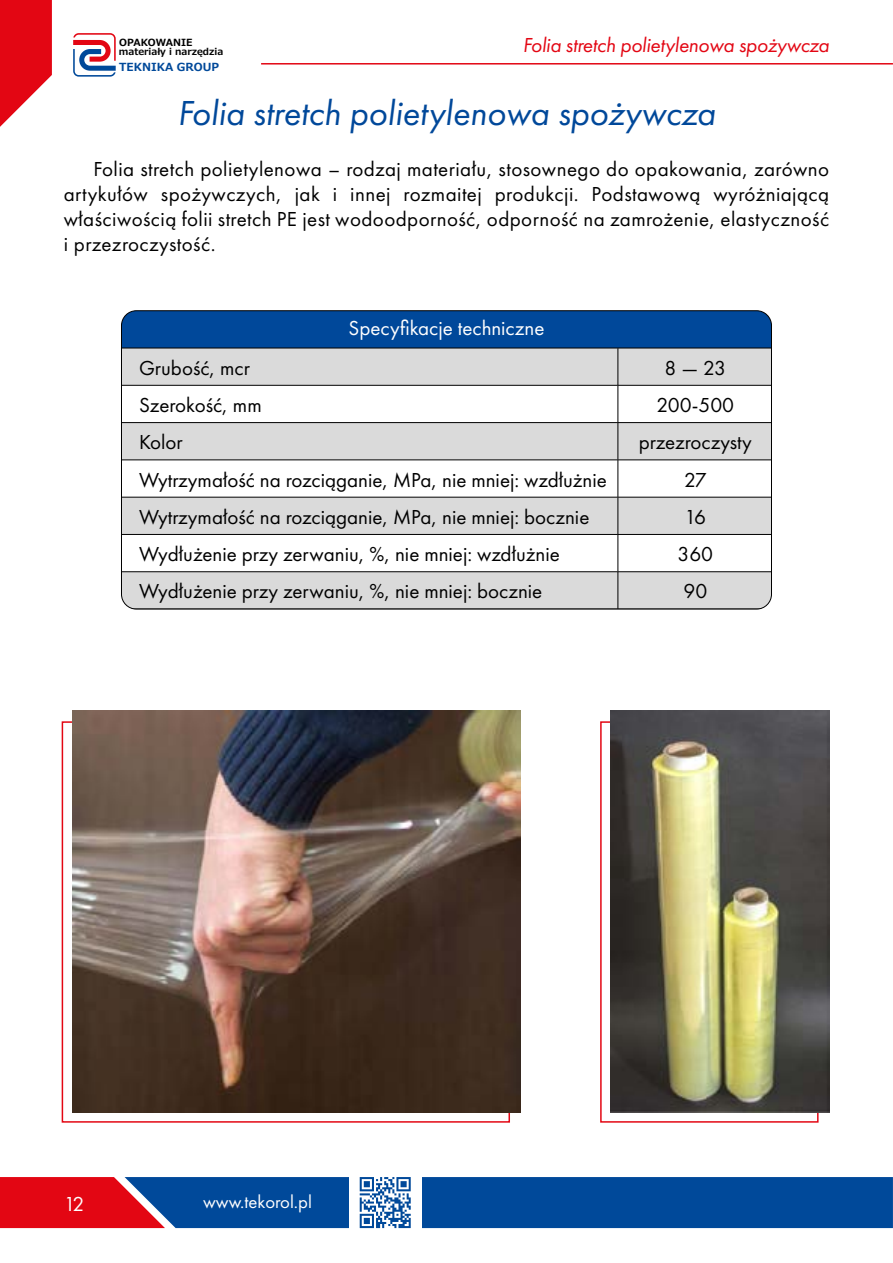
<style>
.page{position:relative;width:893px;height:1263px;background:#fff}
.page>*{position:absolute;margin:0;border:0;box-sizing:border-box;transform-origin:0 0}
.t1{font:italic 36px "Futura PT";color:#00489a}
.t2{font:21px/25.2px "Futura PT";color:#000;text-align:justify}
.t3{font:italic 21px "Futura PT";letter-spacing:-.01em;color:#e30613}
.t4{font:21px "Futura PT";color:#fff}
.t5{font:18.75px "Futura Book C";color:#fff}
.t6{font:700 11.1px "Meiryo UI";color:#00499a}
.t7{font:700 9.9px "Meiryo UI";color:#000}
.t8{font:700 9.3px "Meiryo UI";color:#000}
</style>
<div class="page">
<svg style="left:0;top:0;width:52px;height:127px"></svg>
<svg style="left:360px;top:1228px;width:51px;height:1px"></svg>
<svg style="left:0;top:1177px;width:893px;height:51px;background:#33498b"></svg>
<svg style="left:73px;top:33px;width:43px;height:44px"></svg>
<hr style="left:261px;top:63px;width:632px;height:2px;background:#e30613">
<div style="left:121px;top:311px;width:650px;height:37px;background:#00489a"></div>
<div style="left:121px;top:349px;width:650px;height:260px;background:#dadada"></div>
<svg style="left:123px;top:386px;width:647px;height:185px"></svg>
<hr style="left:618px;top:348px;width:1px;height:37px;background:#000">
<hr style="left:121px;top:385px;width:497px;height:1px;background:#000">
<hr style="left:618px;top:385px;width:153px;height:1px;background:#000">
<hr style="left:618px;top:385px;width:1px;height:37px;background:#000">
<hr style="left:121px;top:422px;width:497px;height:1px;background:#000">
<hr style="left:618px;top:422px;width:153px;height:1px;background:#000">
<hr style="left:618px;top:423px;width:1px;height:37px;background:#000">
<hr style="left:121px;top:460px;width:497px;height:1px;background:#000">
<hr style="left:618px;top:460px;width:153px;height:1px;background:#000">
<hr style="left:618px;top:460px;width:1px;height:37px;background:#000">
<hr style="left:121px;top:497px;width:497px;height:1px;background:#000">
<hr style="left:618px;top:497px;width:153px;height:1px;background:#000">
<hr style="left:618px;top:497px;width:1px;height:37px;background:#000">
<hr style="left:121px;top:534px;width:497px;height:1px;background:#000">
<hr style="left:618px;top:534px;width:153px;height:1px;background:#000">
<hr style="left:618px;top:535px;width:1px;height:36px;background:#000">
<hr style="left:121px;top:571px;width:497px;height:1px;background:#000">
<hr style="left:618px;top:571px;width:153px;height:1px;background:#000">
<hr style="left:618px;top:572px;width:1px;height:37px;background:#000">
<hr style="left:121px;top:609px;width:497px;height:1px;background:#000">
<hr style="left:618px;top:609px;width:153px;height:1px;background:#000">
<hr style="left:121px;top:348px;width:497px;height:1px;background:#000">
<hr style="left:618px;top:348px;width:153px;height:1px;background:#000">
<img style="left:72px;top:711px;width:449px;height:401px">
<div style="left:600px;top:721px;width:219px;height:402px;border:2px solid #e30613"></div>
<img style="left:611px;top:711px;width:218px;height:401px">
<p class="t7" style="left:119px;top:36px;width:75px">OPAKOWANIE</p>
<p class="t8" style="left:119px;top:45px;width:106px">materiały i narzędzia</p>
<p class="t6" style="left:119px;top:59px;width:101px">TEKNIKA GROUP</p>
<p class="t3" style="left:523px;top:33px;width:308px">Folia stretch polietylenowa spożywcza</p>
<h1 class="t1" style="left:177px;top:92px;width:540px">Folia stretch polietylenowa spożywcza</h1>
<p class="t2" style="left:64px;top:156px;width:767px;text-indent:30px">Folia stretch polietylenowa – rodzaj materiału, stosownego do opakowania, zarówno artykułów spożywczych, jak i innej rozmaitej produkcji. Podstawową wyróżniającą właściwością folii stretch PE jest wodoodporność, odporność na zamrożenie, elastyczność i przezroczystość.</p>
<p class="t4" style="left:348px;top:316px;width:198px">Specyfikacje techniczne</p>
<p class="t2" style="left:139px;top:355px;width:113px">Grubość, mcr</p>
<p class="t2" style="left:665px;top:355px;width:63px">8 — 23</p>
<p class="t2" style="left:139px;top:392px;width:124px">Szerokość, mm</p>
<p class="t2" style="left:656px;top:392px;width:79px">200-500</p>
<p class="t2" style="left:139px;top:429px;width:45px">Kolor</p>
<p class="t2" style="left:639px;top:429px;width:115px">przezroczysty</p>
<p class="t2" style="left:139px;top:467px;width:469px">Wytrzymałość na rozciąganie, MPa, nie mniej: wzdłużnie</p>
<p class="t2" style="left:684px;top:467px;width:24px">27</p>
<p class="t2" style="left:139px;top:504px;width:452px">Wytrzymałość na rozciąganie, MPa, nie mniej: bocznie</p>
<p class="t2" style="left:684px;top:504px;width:23px">16</p>
<p class="t2" style="left:139px;top:541px;width:422px">Wydłużenie przy zerwaniu, %, nie mniej: wzdłużnie</p>
<p class="t2" style="left:677px;top:541px;width:37px">360</p>
<p class="t2" style="left:139px;top:579px;width:405px">Wydłużenie przy zerwaniu, %, nie mniej: bocznie</p>
<p class="t2" style="left:683px;top:579px;width:25px">90</p>
<p class="t4" style="left:64px;top:1191px;width:22px">12</p>
<p class="t5" style="left:203px;top:1192px;width:110px">www.tekorol.pl</p>
</div>
